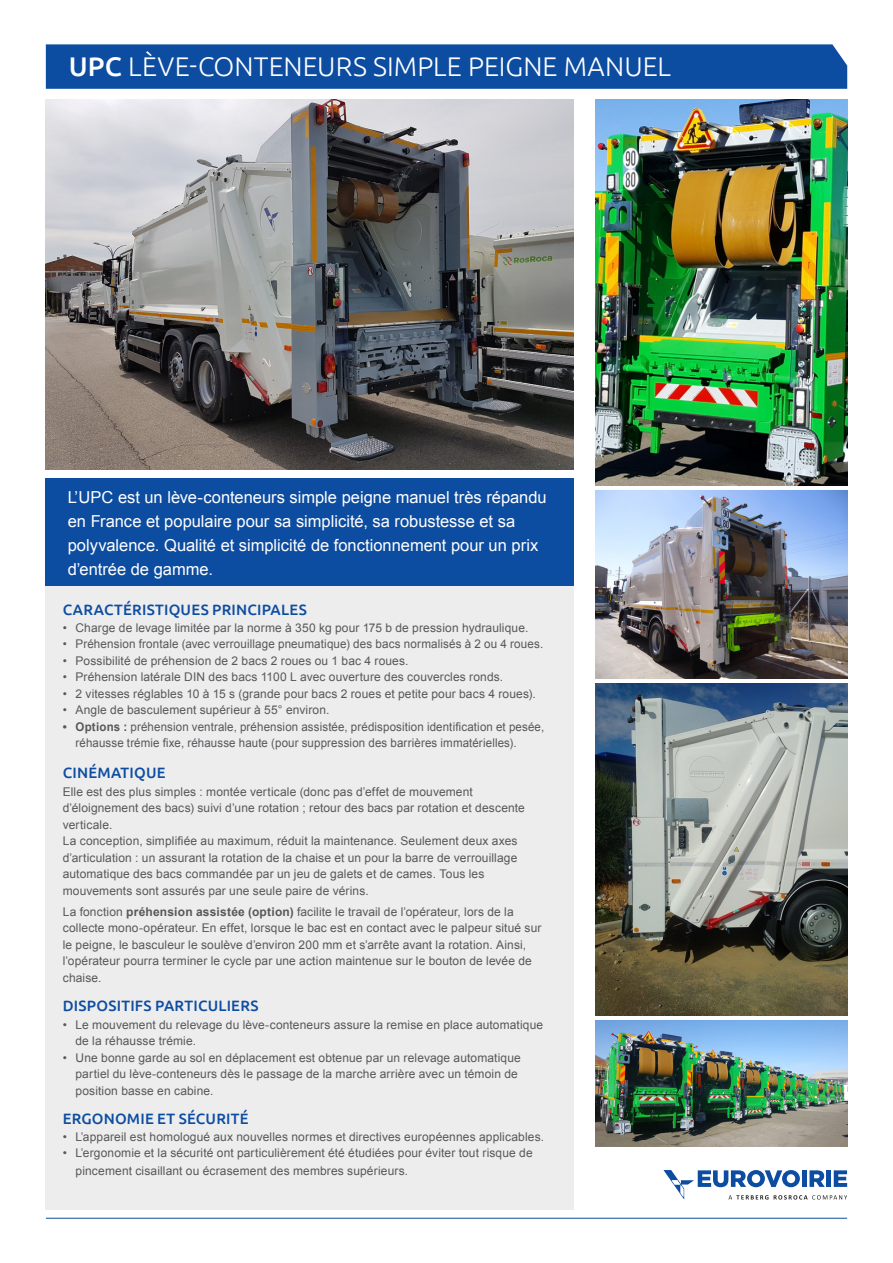
<style>
.page{position:relative;width:893px;height:1263px;background:#fff}
.page>*{position:absolute;margin:0;border:0;box-sizing:border-box;transform-origin:0 0}
.t1{font:300 27px "Ubuntu";color:#fff}
.Paragraph_Style_1{font:16.5px/24px "Arial";color:#fff}
.BODY_COPY_BOLD{font:500 15px "Ubuntu";letter-spacing:.015em;color:#0d4da1}
.BODY_COPY_BOLD-2{font:12px/16.5px "Arial";letter-spacing:.01em;color:#57585a}
.BODY_COPY_BOLD-3{font:12px/16.5px "Arial";letter-spacing:.01em;color:#57585a;scale:.96 1}
.s1{font-weight:500}
.s2{font-weight:700}
</style>
<div class="page">
<div style="left:46px;top:478px;width:528px;height:108px;background:#0d4da1"></div>
<div style="left:46px;top:44px;width:801px;height:45px;background:#0d4da1"></div>
<hr style="left:46px;top:1218px;width:801px;height:1px;background:#0d4da1">
<img style="left:596px;top:100px;width:251px;height:385px">
<div style="left:46px;top:586px;width:528px;height:623px;background:#ededee"></div>
<img style="left:46px;top:100px;width:528px;height:370px">
<img style="left:596px;top:491px;width:251px;height:187px">
<img style="left:596px;top:684px;width:251px;height:331px">
<img style="left:596px;top:1021px;width:251px;height:126px">
<svg style="left:663px;top:1170px;width:184px;height:29px"></svg>
<p class="t1" style="left:69px;top:50px;width:604px"><span class="s1">UPC</span> LÈVE-CONTENEURS SIMPLE PEIGNE MANUEL</p>
<p class="Paragraph_Style_1" style="left:68px;top:485px;width:480px">L’UPC est un lève-conteneurs simple peigne manuel très répandu en France et populaire pour sa simplicité, sa robustesse et sa polyvalence. Qualité et simplicité de fonctionnement pour un prix d’entrée de gamme.</p>
<p class="BODY_COPY_BOLD" style="left:63px;top:600px;width:246px">CARACTÉRISTIQUES PRINCIPALES</p>
<p class="BODY_COPY_BOLD-2" style="left:63px;top:619px;width:467px">• Charge de levage limitée par la norme à 350 kg pour 175 b de pression hydraulique.</p>
<p class="BODY_COPY_BOLD-2" style="left:63px;top:636px;width:482px">• Préhension frontale (avec verrouillage pneumatique) des bacs normalisés à 2 ou 4 roues.</p>
<p class="BODY_COPY_BOLD-2" style="left:63px;top:652px;width:347px">• Possibilité de préhension de 2 bacs 2 roues ou 1 bac 4 roues.</p>
<p class="BODY_COPY_BOLD-2" style="left:63px;top:669px;width:442px">• Préhension latérale DIN des bacs 1100 L avec ouverture des couvercles ronds.</p>
<p class="BODY_COPY_BOLD-2" style="left:63px;top:685px;width:475px">• 2 vitesses réglables 10 à 15 s (grande pour bacs 2 roues et petite pour bacs 4 roues).</p>
<p class="BODY_COPY_BOLD-2" style="left:63px;top:702px;width:268px">• Angle de basculement supérieur à 55° environ.</p>
<p class="BODY_COPY_BOLD-3" style="left:76px;top:718px;width:490px;text-indent:-13px"><span class="s2">• Options :</span> préhension ventrale, préhension assistée, prédisposition identification et pesée, réhausse trémie fixe, réhausse haute (pour suppression des barrières immatérielles).</p>
<p class="BODY_COPY_BOLD" style="left:63px;top:763px;width:104px">CINÉMATIQUE</p>
<p class="BODY_COPY_BOLD-2" style="left:63px;top:783px;width:464px">Elle est des plus simples : montée verticale (donc pas d’effet de mouvement d’éloignement des bacs) suivi d’une rotation ; retour des bacs par rotation et descente verticale.</p>
<p class="BODY_COPY_BOLD-2" style="left:63px;top:833px;width:456px">La conception, simplifiée au maximum, réduit la maintenance. Seulement deux axes d’articulation : un assurant la rotation de la chaise et un pour la barre de verrouillage automatique des bacs commandée par un jeu de galets et de cames. Tous les mouvements sont assurés par une seule paire de vérins.</p>
<p class="BODY_COPY_BOLD-2" style="left:63px;top:903px;width:480px">La fonction <span class="s2">préhension assistée (option)</span> facilite le travail de l’opérateur, lors de la collecte mono-opérateur. En effet, lorsque le bac est en contact avec le palpeur situé sur le peigne, le basculeur le soulève d’environ 200 mm et s’arrête avant la rotation. Ainsi, l’opérateur pourra terminer le cycle par une action maintenue sur le bouton de levée de chaise.</p>
<p class="BODY_COPY_BOLD" style="left:63px;top:996px;width:197px">DISPOSITIFS PARTICULIERS</p>
<p class="BODY_COPY_BOLD-2" style="left:76px;top:1016px;width:469px;text-indent:-13px">• Le mouvement du relevage du lève-conteneurs assure la remise en place automatique de la réhausse trémie.</p>
<p class="BODY_COPY_BOLD-2" style="left:76px;top:1049px;width:447px;text-indent:-13px">• Une bonne garde au sol en déplacement est obtenue par un relevage automatique partiel du lève-conteneurs dès le passage de la marche arrière avec un témoin de position basse en cabine.</p>
<p class="BODY_COPY_BOLD" style="left:63px;top:1109px;width:187px">ERGONOMIE ET SÉCURITÉ</p>
<p class="BODY_COPY_BOLD-2" style="left:63px;top:1128px;width:483px">• L’appareil est homologué aux nouvelles normes et directives européennes applicables.</p>
<p class="BODY_COPY_BOLD-2" style="left:76px;top:1144px;width:459px;line-height:18px;text-indent:-13px">• L’ergonomie et la sécurité ont particulièrement été étudiées pour éviter tout risque de pincement cisaillant ou écrasement des membres supérieurs.</p>
</div>
